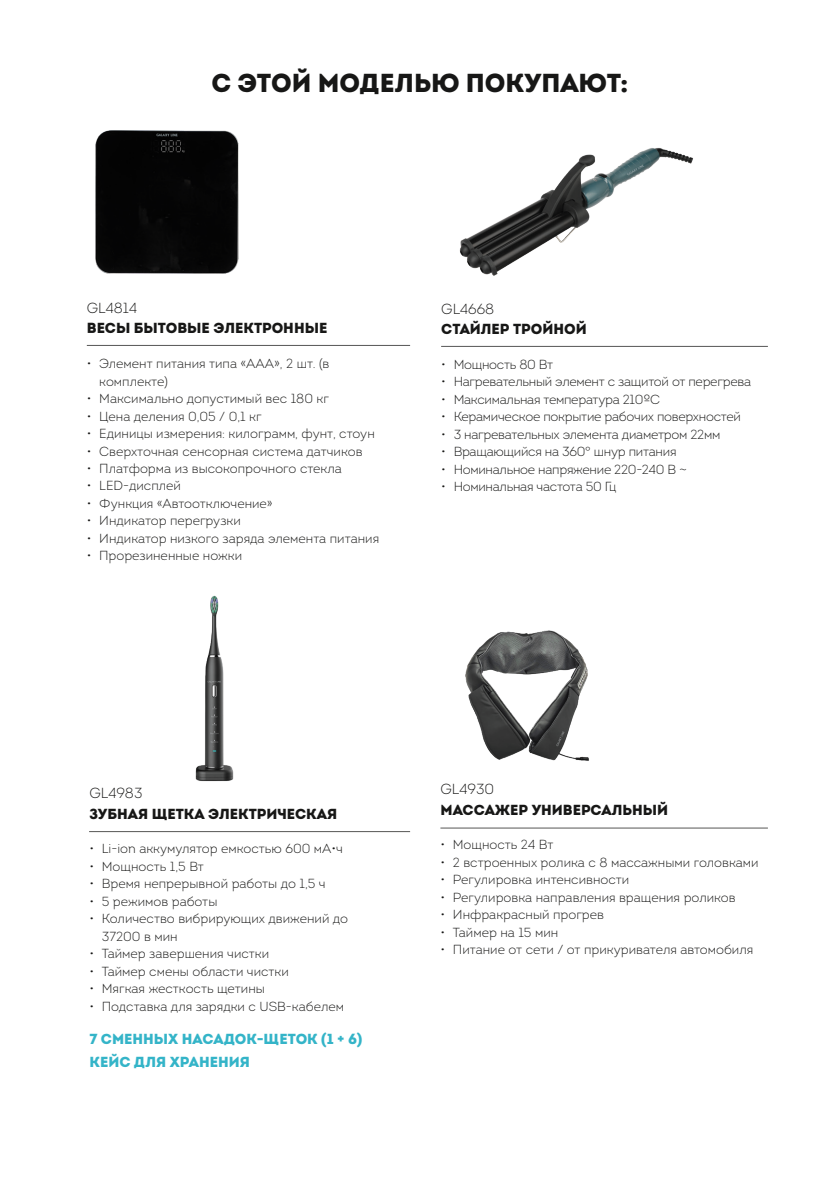
<style>
.page{position:relative;width:840px;height:1191px;background:#fff}
.page>*{position:absolute;margin:0;border:0;box-sizing:border-box;transform-origin:0 0}
.t1{font:26px "Intro Black Caps";color:#171716}
.t2{font:14.6px/20.4px "Intro Black Caps";color:#171716}
.t3{font:14.6px "Intro Black Caps";color:#34b4c8}
.t4{font:300 14.6px "Intro";color:#171716}
.t5{font:300 13.2px/17.4px "Intro";color:#171716}
.t6{font:300 13.2px "Intro";letter-spacing:-.02em;color:#171716}
.s1{font-family:"Intro";font-weight:300}
</style>
<div class="page">
<hr style="left:87px;top:345px;width:323px;height:1px;background:#565655">
<hr style="left:441px;top:346px;width:326px;height:1px;background:#565655">
<hr style="left:89px;top:831px;width:321px;height:1px;background:#565655">
<hr style="left:440px;top:827px;width:327px;height:1px;background:#565655">
<img style="left:465px;top:630px;width:124px;height:131px">
<div style="left:96px;top:130px;width:143px;height:143px;background:#050505"></div>
<img style="left:195px;top:595px;width:39px;height:187px">
<img style="left:459px;top:148px;width:234px;height:128px">
<p class="t1" style="left:211px;top:65px;width:418px">С ЭТОЙ МОДЕЛЬЮ ПОКУПАЮТ:</p>
<p class="t2" style="left:87px;top:297px;width:242px"><span class="s1">GL4814<br></span>ВЕСЫ БЫТОВЫЕ ЭЛЕКТРОННЫЕ</p>
<p class="t5" style="left:99px;top:355px;width:231px;text-indent:-12px">• Элемент питания типа «ААА», 2 шт. (в комплекте)</p>
<p class="t5" style="left:87px;top:390px;width:243px">• Максимально допустимый вес 180 кг</p>
<p class="t5" style="left:87px;top:407px;width:176px">• Цена деления 0,05 / 0,1 кг</p>
<p class="t5" style="left:87px;top:425px;width:289px">• Единицы измерения: килограмм, фунт, стоун</p>
<p class="t5" style="left:87px;top:442px;width:277px">• Сверхточная сенсорная система датчиков</p>
<p class="t5" style="left:87px;top:459px;width:256px">• Платформа из высокопрочного стекла</p>
<p class="t5" style="left:87px;top:477px;width:95px">• LED-дисплей</p>
<p class="t5" style="left:87px;top:494px;width:187px">• Функция «Автоотключение»</p>
<p class="t5" style="left:87px;top:512px;width:155px">• Индикатор перегрузки</p>
<p class="t5" style="left:87px;top:529px;width:294px">• Индикатор низкого заряда элемента питания</p>
<p class="t5" style="left:87px;top:547px;width:157px">• Прорезиненные ножки</p>
<p class="t4" style="left:441px;top:299px;width:54px">GL4668</p>
<p class="t2" style="left:441px;top:318px;width:147px">СТАЙЛЕР ТРОЙНОЙ</p>
<p class="t6" style="left:441px;top:356px;width:113px">• Мощность 80 Вт</p>
<p class="t6" style="left:441px;top:373px;width:311px">• Нагревательный элемент с защитой от перегрева</p>
<p class="t6" style="left:441px;top:391px;width:220px">• Максимальная температура 210ºС</p>
<p class="t6" style="left:441px;top:408px;width:301px">• Керамическое покрытие рабочих поверхностей</p>
<p class="t6" style="left:441px;top:426px;width:280px">• 3 нагревательных элемента диаметром 22мм</p>
<p class="t6" style="left:441px;top:443px;width:237px">• Вращающийся на 360° шнур питания</p>
<p class="t6" style="left:441px;top:461px;width:247px">• Номинальное напряжение 220-240 В ~</p>
<p class="t6" style="left:441px;top:478px;width:176px">• Номинальная частота 50 Гц</p>
<p class="t4" style="left:89px;top:784px;width:54px">GL4983</p>
<p class="t2" style="left:89px;top:803px;width:249px">ЗУБНАЯ ЩЕТКА ЭЛЕКТРИЧЕСКАЯ</p>
<p class="t5" style="left:89px;top:840px;width:255px">• Li-ion аккумулятор емкостью 600 мА•ч</p>
<p class="t5" style="left:89px;top:857px;width:116px">• Мощность 1,5 Вт</p>
<p class="t5" style="left:89px;top:875px;width:238px">• Время непрерывной работы до 1,5 ч</p>
<p class="t5" style="left:89px;top:892px;width:129px">• 5 режимов работы</p>
<p class="t5" style="left:102px;top:910px;width:248px;text-indent:-12px">• Количество вибрирующих движений до<br>37200 в мин</p>
<p class="t5" style="left:89px;top:945px;width:181px">• Таймер завершения чистки</p>
<p class="t5" style="left:89px;top:962px;width:201px">• Таймер смены области чистки</p>
<p class="t5" style="left:89px;top:980px;width:177px">• Мягкая жесткость щетины</p>
<p class="t5" style="left:89px;top:997px;width:256px">• Подставка для зарядки с USB-кабелем</p>
<p class="t3" style="left:89px;top:1029px;width:274px">7 СМЕННЫХ НАСАДОК-ЩЕТОК (1 + 6)</p>
<p class="t3" style="left:89px;top:1052px;width:162px">КЕЙС ДЛЯ ХРАНЕНИЯ</p>
<p class="t4" style="left:440px;top:780px;width:55px">GL4930</p>
<p class="t2" style="left:440px;top:799px;width:229px">МАССАЖЕР УНИВЕРСАЛЬНЫЙ</p>
<p class="t5" style="left:440px;top:836px;width:114px">• Мощность 24 Вт</p>
<p class="t5" style="left:440px;top:853px;width:319px">• 2 встроенных ролика с 8 массажными головками</p>
<p class="t5" style="left:440px;top:871px;width:190px">• Регулировка интенсивности</p>
<p class="t5" style="left:440px;top:888px;width:296px">• Регулировка направления вращения роликов</p>
<p class="t5" style="left:440px;top:906px;width:165px">• Инфракрасный прогрев</p>
<p class="t5" style="left:440px;top:923px;width:119px">• Таймер на 15 мин</p>
<p class="t5" style="left:440px;top:941px;width:314px">• Питание от сети / от прикуривателя автомобиля</p>
</div>
